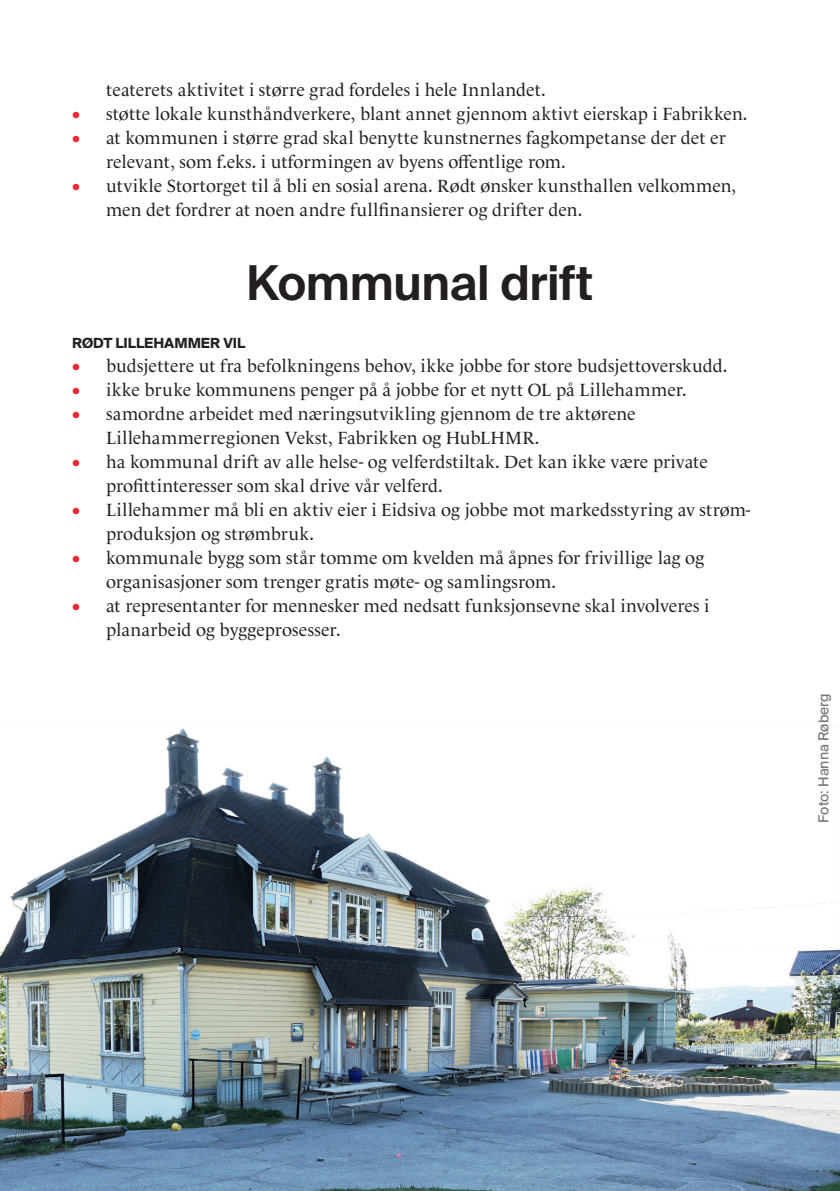
<style>
.page{position:relative;width:840px;height:1191px;background:#fff}
.page>*{position:absolute;margin:0;border:0;box-sizing:border-box;transform-origin:0 0}
.Overskrift__svart{font:600 48px "Suisse Intl";letter-spacing:-.01em;color:#231f20}
.t1{font:18px/24px "Le Monde Livre Std";letter-spacing:.005em;color:#231f20}
.Rødt_vil{font:700 14px "Suisse Intl";color:#231f20}
.t2{font:14px "Suisse Intl";color:#757878}
.s1{font-family:"Suisse Intl";color:#ee2833}
</style>
<div class="page">
<img style="left:0;top:726px;width:839px;height:465px">
<p class="t1" style="left:106px;top:78px;width:441px">teaterets aktivitet i større grad fordeles i hele Innlandet.</p>
<p class="t1" style="left:72px;top:102px;width:676px"><span class="s1">•</span> støtte lokale kunsthåndverkere, blant annet gjennom aktivt eierskap i Fabrikken.</p>
<p class="t1" style="left:106px;top:126px;width:620px;text-indent:-34px"><span class="s1">•</span> at kommunen i større grad skal benytte kunstnernes fagkompetanse der det er relevant, som f.eks. i utformingen av byens offentlige rom.</p>
<p class="t1" style="left:106px;top:174px;width:631px;text-indent:-34px"><span class="s1">•</span> utvikle Stortorget til å bli en sosial arena. Rødt ønsker kunsthallen velkommen, men det fordrer at noen andre fullfinansierer og drifter den.</p>
<p class="Overskrift__svart" style="left:246px;top:255px;width:348px">Kommunal drift</p>
<p class="Rødt_vil" style="left:72px;top:335px;width:175px">RØDT LILLEHAMMER VIL</p>
<p class="t1" style="left:72px;top:354px;width:656px"><span class="s1">•</span> budsjettere ut fra befolkningens behov, ikke jobbe for store budsjettoverskudd.</p>
<p class="t1" style="left:72px;top:378px;width:616px"><span class="s1">•</span> ikke bruke kommunens penger på å jobbe for et nytt OL på Lillehammer.</p>
<p class="t1" style="left:106px;top:402px;width:531px;text-indent:-34px"><span class="s1">•</span> samordne arbeidet med næringsutvikling gjennom de tre aktørene<br>Lillehammerregionen Vekst, Fabrikken og HubLHMR.</p>
<p class="t1" style="left:106px;top:450px;width:603px;text-indent:-34px"><span class="s1">•</span> ha kommunal drift av alle helse- og velferdstiltak. Det kan ikke være private profittinteresser som skal drive vår velferd.</p>
<p class="t1" style="left:106px;top:498px;width:645px;text-indent:-34px"><span class="s1">•</span> Lillehammer må bli en aktiv eier i Eidsiva og jobbe mot markedsstyring av strøm&shy;produksjon og strømbruk.</p>
<p class="t1" style="left:106px;top:546px;width:599px;text-indent:-34px"><span class="s1">•</span> kommunale bygg som står tomme om kvelden må åpnes for frivillige lag og organisasjoner som trenger gratis møte- og samlingsrom.</p>
<p class="t1" style="left:106px;top:594px;width:604px;text-indent:-34px"><span class="s1">•</span> at representanter for mennesker med nedsatt funksjonsevne skal involveres i planarbeid og byggeprosesser.</p>
<p class="t2" style="left:815px;top:823px;width:131px;rotate:-90deg">Foto: Hanna Røberg</p>
</div>
